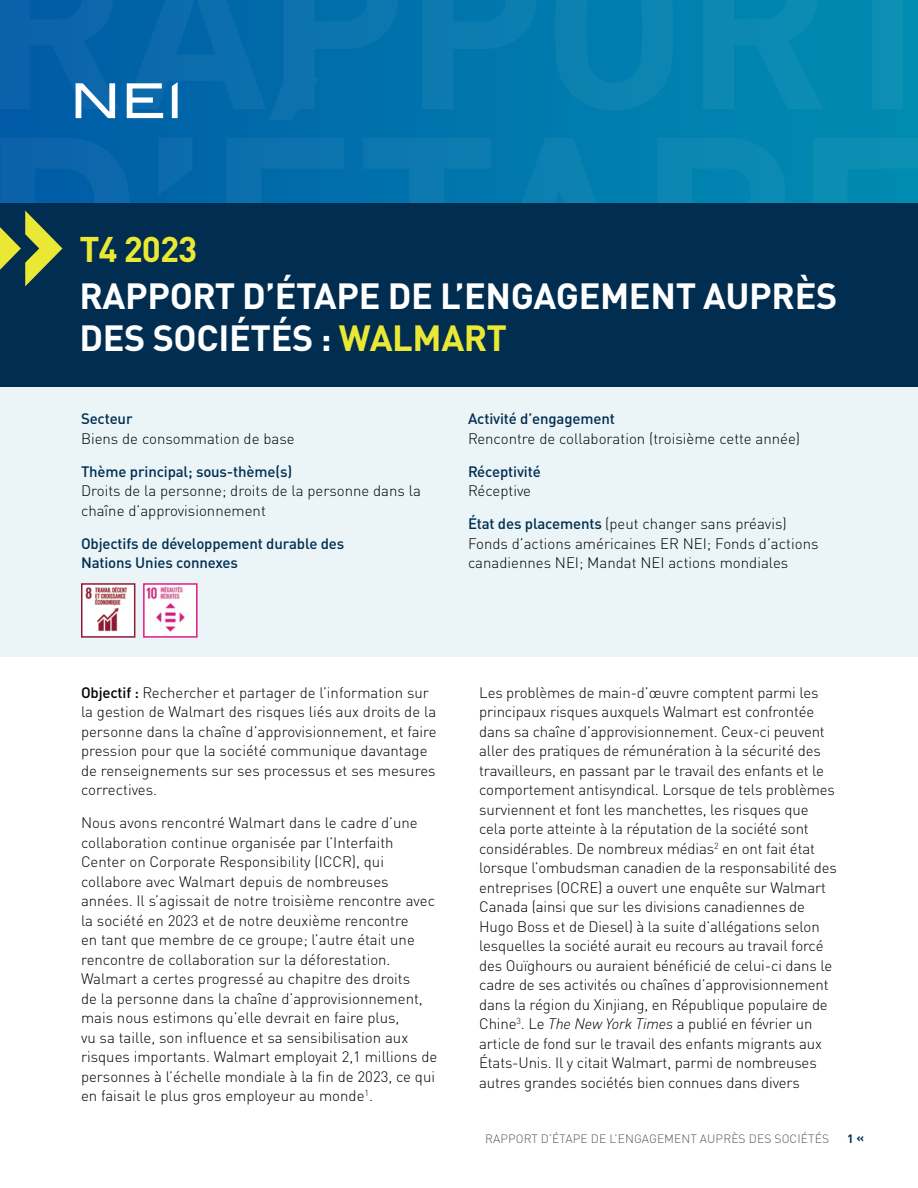
<style>
.page{position:relative;width:918px;height:1188px;background:#fff}
.page>*{position:absolute;margin:0;border:0;box-sizing:border-box;transform-origin:0 0}
.Title1{font:700 36px/42px "DIN Pro";letter-spacing:-.01em;color:#fff}
.Title1-2{font:700 35.25px "DIN Pro";letter-spacing:-.03em;color:#ebe835}
.Body_copy{font:300 15px/19.5px "DIN Pro";letter-spacing:-.01em;color:#000}
.t1{font:500 15px/19.5px "DIN Pro";letter-spacing:-.01em;color:#002d50}
.t2{font:300 12px "DIN Pro";letter-spacing:.01em;color:#53595f}
.t3{font:700 12px "DIN Pro";color:#002d50}
.s1{color:#ebe835}
.s2{font-weight:500;color:#002d50}
.s3{font-weight:500}
.s4{font-style:italic}
</style>
<div class="page">
<div style="left:0;top:386px;width:918px;height:271px;background:#ebf5f8"></div>
<img style="left:84px;top:586px;width:48px;height:49px">
<div style="left:81px;top:583px;width:54px;height:55px;border:2px solid #8f1838"></div>
<img style="left:146px;top:586px;width:49px;height:49px">
<div style="left:143px;top:583px;width:55px;height:55px;border:2px solid #e01a83"></div>
<svg style="left:0;top:110px;width:918px;height:93px;background:#0476ad"></svg>
<svg style="left:0;top:0;width:918px;height:110px;background:#0577ad"></svg>
<div style="left:0;top:203px;width:918px;height:184px;background:#002d50"></div>
<svg style="left:0;top:211px;width:62px;height:75px"></svg>
<svg style="left:172px;top:82px;width:6px;height:36px"></svg>
<svg style="left:76px;top:83px;width:39px;height:35px"></svg>
<svg style="left:127px;top:83px;width:36px;height:35px"></svg>
<h1 class="Title1-2" style="left:79px;top:222px;width:119px">T4 2023</h1>
<h1 class="Title1" style="left:79px;top:273px;width:760px">RAPPORT D’ÉTAPE DE L’ENGAGEMENT AUPRÈS<br>DES SOCIÉTÉS : <span class="s1">WALMART</span></h1>
<p class="t1" style="left:81px;top:408px;width:53px">Secteur</p>
<p class="Body_copy" style="left:81px;top:428px;width:215px">Biens de consommation de base</p>
<p class="t1" style="left:81px;top:461px;width:213px">Thème principal; sous-thème(s)</p>
<p class="Body_copy" style="left:81px;top:480px;width:341px">Droits de la personne; droits de la personne dans la chaîne d’approvisionnement</p>
<p class="t1" style="left:81px;top:533px;width:265px">Objectifs de développement durable des<br>Nations Unies connexes</p>
<p class="t1" style="left:468px;top:408px;width:148px">Activité d’engagement</p>
<p class="Body_copy" style="left:468px;top:428px;width:334px">Rencontre de collaboration (troisième cette année)</p>
<p class="t1" style="left:468px;top:461px;width:74px">Réceptivité</p>
<p class="Body_copy" style="left:468px;top:480px;width:65px">Réceptive</p>
<p class="Body_copy" style="left:468px;top:513px;width:352px"><span class="s2">État des placements</span> (peut changer sans préavis)<br>Fonds d’actions américaines ER NEI; Fonds d’actions canadiennes NEI; Mandat NEI actions mondiales</p>
<p class="Body_copy" style="left:81px;top:682px;width:357px"><span class="s3">Objectif :</span> Rechercher et partager de l’information sur la gestion de Walmart des risques liés aux droits de la personne dans la chaîne d’approvisionnement, et faire pression pour que la société communique davantage de renseignements sur ses processus et ses mesures correctives.</p>
<p class="Body_copy" style="left:81px;top:812px;width:358px">Nous avons rencontré Walmart dans le cadre d’une collaboration continue organisée par l’Interfaith Center on Corporate Responsibility (ICCR), qui collabore avec Walmart depuis de nombreuses années. Il s’agissait de notre troisième rencontre avec la société en 2023 et de notre deuxième rencontre<br>en tant que membre de ce groupe; l’autre était une rencontre de collaboration sur la déforestation.<br>Walmart a certes progressé au chapitre des droits<br>de la personne dans la chaîne d’approvisionnement, mais nous estimons qu’elle devrait en faire plus,<br>vu sa taille, son influence et sa sensibilisation aux risques importants. Walmart employait 2,1 millions de personnes à l’échelle mondiale à la fin de 2023, ce qui en faisait le plus gros employeur au monde<sup>1</sup>.</p>
<p class="Body_copy" style="left:479px;top:682px;width:359px">Les problèmes de main-d’œuvre comptent parmi les principaux risques auxquels Walmart est confrontée dans sa chaîne d’approvisionnement. Ceux-ci peuvent aller des pratiques de rémunération à la sécurité des travailleurs, en passant par le travail des enfants et le comportement antisyndical. Lorsque de tels problèmes surviennent et font les manchettes, les risques que cela porte atteinte à la réputation de la société sont considérables. De nombreux médias<sup>2</sup> en ont fait état lorsque l’ombudsman canadien de la responsabilité des entreprises (OCRE) a ouvert une enquête sur Walmart Canada (ainsi que sur les divisions canadiennes de Hugo Boss et de Diesel) à la suite d’allégations selon lesquelles la société aurait eu recours au travail forcé des Ouïghours ou auraient bénéficié de celui-ci dans le cadre de ses activités ou chaînes d’approvisionnement dans la région du Xinjiang, en République populaire de Chine<sup>3</sup>. Le <span class="s4">The New York Times</span> a publié en février un article de fond sur le travail des enfants migrants aux États-Unis. Il y citait Walmart, parmi de nombreuses autres grandes sociétés bien connues dans divers</p>
<p class="t2" style="left:485px;top:1130px;width:345px">RAPPORT D’ÉTAPE DE L’ENGAGEMENT AUPRÈS DES SOCIÉTÉS</p>
<p class="t3" style="left:847px;top:1129px;width:18px">1 «</p>
</div>
